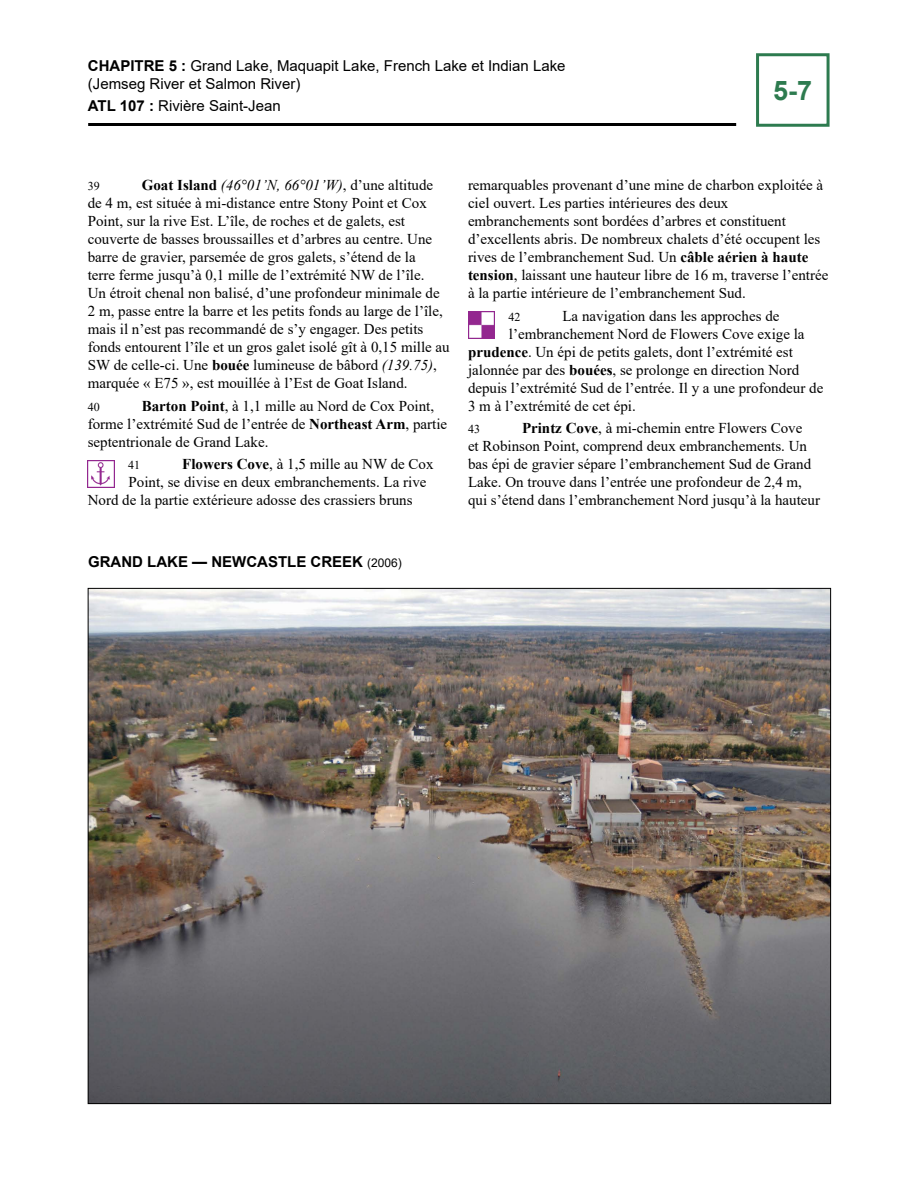
<style>
.page{position:relative;width:918px;height:1188px;background:#fff}
.page>*{position:absolute;margin:0;border:0;box-sizing:border-box;transform-origin:0 0}
.t1{font:700 27px "Arial";color:#2d7b4f}
.Para_1_Nested{font:15px/18px "Times New Roman";color:#000}
.Para_1_Nested_1_picto{font:15px/18px "Times New Roman";color:#000}
.t2{font:15px/18px "Arial";color:#000}
.t3{font:700 15px "Arial";color:#000}
.Para_1_Nested-2{font:12px "Times New Roman";color:#000}
.Para_1_Nested_1_picto-2{font:12px "Times New Roman";color:#000}
.s1{font-weight:700}
.s2{font-style:italic}
.s3{font-weight:400;font-size:12px}
</style>
<div class="page">
<hr style="left:88px;top:123px;width:648px;height:3px;background:#000">
<div style="left:756px;top:53px;width:74px;height:74px;border:3px solid #2d7b4f"></div>
<img style="left:88px;top:460px;width:27px;height:27px">
<img style="left:468px;top:312px;width:27px;height:27px">
<img style="left:90px;top:590px;width:739px;height:512px">
<p class="t2" style="left:88px;top:57px;width:479px"><span class="s1">CHAPITRE 5 :</span> Grand Lake, Maquapit Lake, French Lake et Indian Lake (Jemseg River et Salmon River)</p>
<p class="t2" style="left:88px;top:97px;width:194px"><span class="s1">ATL 107 :</span> Rivière Saint-Jean</p>
<h1 class="t1" style="left:773px;top:71px;width:41px">5-7</h1>
<p class="Para_1_Nested" style="left:88px;top:176px;width:364px;text-indent:54px"><span class="s1">Goat Island</span> <span class="s2">(46°01’N, 66°01’W)</span>, d’une altitude de 4 m, est située à mi-distance entre Stony Point et Cox Point, sur la rive Est. L’île, de roches et de galets, est couverte de basses broussailles et d’arbres au centre. Une barre de gravier, parsemée de gros galets, s’étend de la<br>terre ferme jusqu’à 0,1 mille de l’extrémité NW de l’île.<br>Un étroit chenal non balisé, d’une profondeur minimale de 2 m, passe entre la barre et les petits fonds au large de l’île, mais il n’est pas recommandé de s’y engager. Des petits fonds entourent l’île et un gros galet isolé gît à 0,15 mille au SW de celle-ci. Une <span class="s1">bouée</span> lumineuse de bâbord <span class="s2">(139.75)</span>, marquée « E75 », est mouillée à l’Est de Goat Island.</p>
<p class="Para_1_Nested-2" style="left:88px;top:398px;width:13px">40</p>
<p class="Para_1_Nested-2" style="left:88px;top:178px;width:13px">39</p>
<p class="Para_1_Nested" style="left:88px;top:396px;width:361px;text-indent:54px"><span class="s1">Barton Point</span>, à 1,1 mille au Nord de Cox Point, forme l’extrémité Sud de l’entrée de <span class="s1">Northeast Arm</span>, partie septentrionale de Grand Lake.</p>
<p class="Para_1_Nested_1_picto-2" style="left:128px;top:457px;width:13px">41</p>
<p class="Para_1_Nested_1_picto" style="left:182px;top:455px;width:253px"><span class="s1">Flowers Cove</span>, à 1,5 mille au NW de Cox</p>
<p class="Para_1_Nested_1_picto" style="left:129px;top:473px;width:299px">Point, se divise en deux embranchements. La rive</p>
<p class="Para_1_Nested_1_picto" style="left:88px;top:491px;width:326px">Nord de la partie extérieure adosse des crassiers bruns</p>
<p class="Para_1_Nested_1_picto" style="left:468px;top:176px;width:362px">remarquables provenant d’une mine de charbon exploitée à ciel ouvert. Les parties intérieures des deux embranchements sont bordées d’arbres et constituent d’excellents abris. De nombreux chalets d’été occupent les rives de l’embranchement Sud. Un <span class="s1">câble aérien à haute tension</span>, laissant une hauteur libre de 16 m, traverse l’entrée à la partie intérieure de l’embranchement Sud.</p>
<p class="Para_1_Nested_1_picto-2" style="left:508px;top:308px;width:13px">42</p>
<p class="Para_1_Nested_1_picto" style="left:562px;top:306px;width:219px">La navigation dans les approches de</p>
<p class="Para_1_Nested_1_picto" style="left:509px;top:324px;width:297px">l’embranchement Nord de Flowers Cove exige la</p>
<p class="Para_1_Nested_1_picto" style="left:468px;top:342px;width:326px"><span class="s1">prudence</span>. Un épi de petits galets, dont l’extrémité est</p>
<p class="Para_1_Nested_1_picto" style="left:468px;top:360px;width:333px">jalonnée par des <span class="s1">bouées</span>, se prolonge en direction Nord</p>
<p class="Para_1_Nested_1_picto" style="left:468px;top:378px;width:357px">depuis l’extrémité Sud de l’entrée. Il y a une profondeur de</p>
<p class="Para_1_Nested_1_picto" style="left:468px;top:396px;width:169px">3 m à l’extrémité de cet épi.</p>
<p class="Para_1_Nested-2" style="left:468px;top:421px;width:13px">43</p>
<p class="Para_1_Nested" style="left:468px;top:419px;width:354px;text-indent:54px"><span class="s1">Printz Cove</span>, à mi-chemin entre Flowers Cove<br>et Robinson Point, comprend deux embranchements. Un bas épi de gravier sépare l’embranchement Sud de Grand Lake. On trouve dans l’entrée une profondeur de 2,4 m, qui s’étend dans l’embranchement Nord jusqu’à la hauteur</p>
<p class="t3" style="left:88px;top:551px;width:315px">GRAND LAKE — NEWCASTLE CREEK <span class="s3">(2006)</span></p>
</div>
